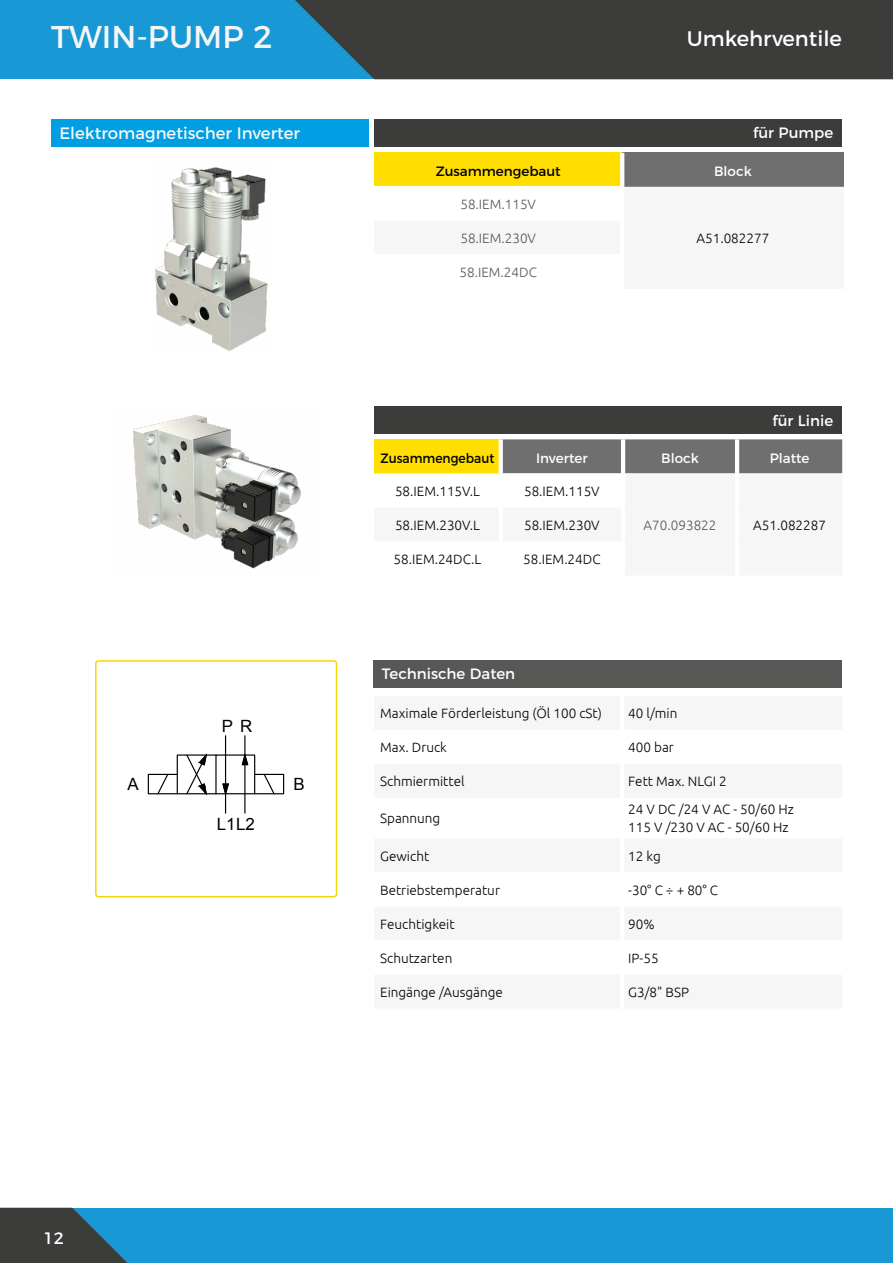
<style>
.page{position:relative;width:893px;height:1263px;background:#fff}
.page>*{position:absolute;margin:0;border:0;box-sizing:border-box;transform-origin:0 0}
.t1{font:31.5px "Montserrat";color:#f6f6f6}
.t2{font:21px "Montserrat";color:#fff}
.t3{font:16.95px "Arial";color:#000}
.t4{font:16.5px "Montserrat";color:#f6f6f6}
.t5{font:16.5px "Montserrat";color:#fff}
.t6{font:15px "Montserrat";color:#fff}
.t7{font:300 13.5px/18px "Ubuntu";color:#000}
.t8{font:300 13.5px "Ubuntu";color:#575756}
.t9{font:13.5px "Montserrat";color:#fff}
.t10{font:13.5px "Montserrat";color:#000}
.t11{font:13.5px "Montserrat";color:#000;scale:.91 1}
</style>
<div class="page">
<div style="left:0;top:0;width:893px;height:79px;background:#1899d6"></div>
<div style="left:295px;top:0;width:598px;height:79px;background:#3c3c3b"></div>
<div style="left:0;top:1208px;width:893px;height:55px;background:#1899d6"></div>
<svg style="left:0;top:1208px;width:128px;height:55px"></svg>
<div style="left:51px;top:119px;width:317px;height:28px;background:#009fe3"></div>
<div style="left:373px;top:660px;width:469px;height:28px;background:#575756"></div>
<div style="left:374px;top:407px;width:468px;height:27px;background:#3c3c3b"></div>
<div style="left:374px;top:119px;width:468px;height:27px;background:#3c3c3b"></div>
<div style="left:374px;top:153px;width:248px;height:34px;background:#ffde00"></div>
<div style="left:622px;top:153px;width:221px;height:34px;background:#706f6f"></div>
<svg style="left:620px;top:153px;width:4px;height:34px"></svg>
<svg style="left:374px;top:439px;width:468px;height:34px;background:#988f51"></svg>
<svg style="left:374px;top:473px;width:468px;height:1px"></svg>
<svg style="left:499px;top:439px;width:4px;height:34px"></svg>
<hr style="left:621px;top:439px;width:4px;height:34px;background:#fff">
<hr style="left:735px;top:439px;width:4px;height:34px;background:#fff">
<hr style="left:499px;top:473px;width:4px;height:34px;background:#fff">
<hr style="left:621px;top:473px;width:4px;height:34px;background:#fff">
<hr style="left:735px;top:473px;width:4px;height:34px;background:#fff">
<svg style="left:147px;top:735px;width:138px;height:79px"></svg>
<div style="left:95px;top:660px;width:242px;height:237px;border:1px solid #fbd203;border-radius:3px"></div>
<img style="left:155px;top:167px;width:113px;height:184px">
<img style="left:133px;top:415px;width:168px;height:154px">
<h1 class="t1" style="left:51px;top:12px;width:223px">TWIN-PUMP 2</h1>
<h2 class="t2" style="left:687px;top:22px;width:157px">Umkehrventile</h2>
<p class="t4" style="left:60px;top:120px;width:242px">Elektromagnetischer Inverter</p>
<p class="t3" style="left:222px;top:715px;width:32px">P R</p>
<p class="t3" style="left:127px;top:773px;width:13px">A</p>
<p class="t3" style="left:293px;top:773px;width:13px">B</p>
<p class="t3" style="left:217px;top:813px;width:40px">L1L2</p>
<p class="t6" style="left:753px;top:121px;width:82px">für Pumpe</p>
<p class="t10" style="left:436px;top:161px;width:127px">Zusammengebaut</p>
<p class="t9" style="left:714px;top:161px;width:39px">Block</p>
<p class="t8" style="left:460px;top:196px;width:77px">58.IEM.115V</p>
<p class="t8" style="left:460px;top:230px;width:77px">58.IEM.230V</p>
<p class="t7" style="left:696px;top:229px;width:74px">A51.082277</p>
<p class="t8" style="left:460px;top:264px;width:79px">58.IEM.24DC</p>
<p class="t6" style="left:772px;top:408px;width:62px">für Linie</p>
<p class="t11" style="left:381px;top:447px;width:127px">Zusammengebaut</p>
<p class="t9" style="left:536px;top:447px;width:53px">Inverter</p>
<p class="t9" style="left:661px;top:447px;width:39px">Block</p>
<p class="t9" style="left:770px;top:447px;width:41px">Platte</p>
<p class="t7" style="left:395px;top:481px;width:86px">58.IEM.115V.L</p>
<p class="t7" style="left:524px;top:481px;width:77px">58.IEM.115V</p>
<p class="t8" style="left:644px;top:517px;width:74px">A70.093822</p>
<p class="t7" style="left:753px;top:516px;width:74px">A51.082287</p>
<p class="t7" style="left:395px;top:516px;width:86px">58.IEM.230V.L</p>
<p class="t7" style="left:524px;top:516px;width:77px">58.IEM.230V</p>
<p class="t7" style="left:394px;top:550px;width:89px">58.IEM.24DC.L</p>
<p class="t7" style="left:523px;top:550px;width:79px">58.IEM.24DC</p>
<p class="t6" style="left:382px;top:662px;width:135px">Technische Daten</p>
<p class="t7" style="left:380px;top:704px;width:223px">Maximale Förderleistung (Öl 100 cSt)</p>
<p class="t7" style="left:628px;top:704px;width:51px">40 l/min</p>
<p class="t7" style="left:380px;top:738px;width:68px">Max. Druck</p>
<p class="t7" style="left:628px;top:738px;width:47px">400 bar</p>
<p class="t7" style="left:380px;top:772px;width:86px">Schmiermittel</p>
<p class="t7" style="left:628px;top:772px;width:100px">Fett Max. NLGI 2</p>
<p class="t7" style="left:380px;top:809px;width:62px">Spannung</p>
<p class="t7" style="left:628px;top:800px;width:167px">24 V DC /24 V AC - 50/60 Hz<br>115 V /230 V AC - 50/60 Hz</p>
<p class="t7" style="left:380px;top:846px;width:51px">Gewicht</p>
<p class="t7" style="left:628px;top:846px;width:34px">12 kg</p>
<p class="t7" style="left:380px;top:880px;width:121px">Betriebstemperatur</p>
<p class="t7" style="left:628px;top:880px;width:91px">-30° C ÷ + 80° C</p>
<p class="t7" style="left:380px;top:914px;width:76px">Feuchtigkeit</p>
<p class="t7" style="left:628px;top:914px;width:28px">90%</p>
<p class="t7" style="left:380px;top:948px;width:74px">Schutzarten</p>
<p class="t7" style="left:628px;top:948px;width:32px">IP-55</p>
<p class="t7" style="left:380px;top:982px;width:124px">Eingänge /Ausgänge</p>
<p class="t7" style="left:628px;top:982px;width:62px">G3/8" BSP</p>
<p class="t5" style="left:44px;top:1225px;width:22px">12</p>
</div>
